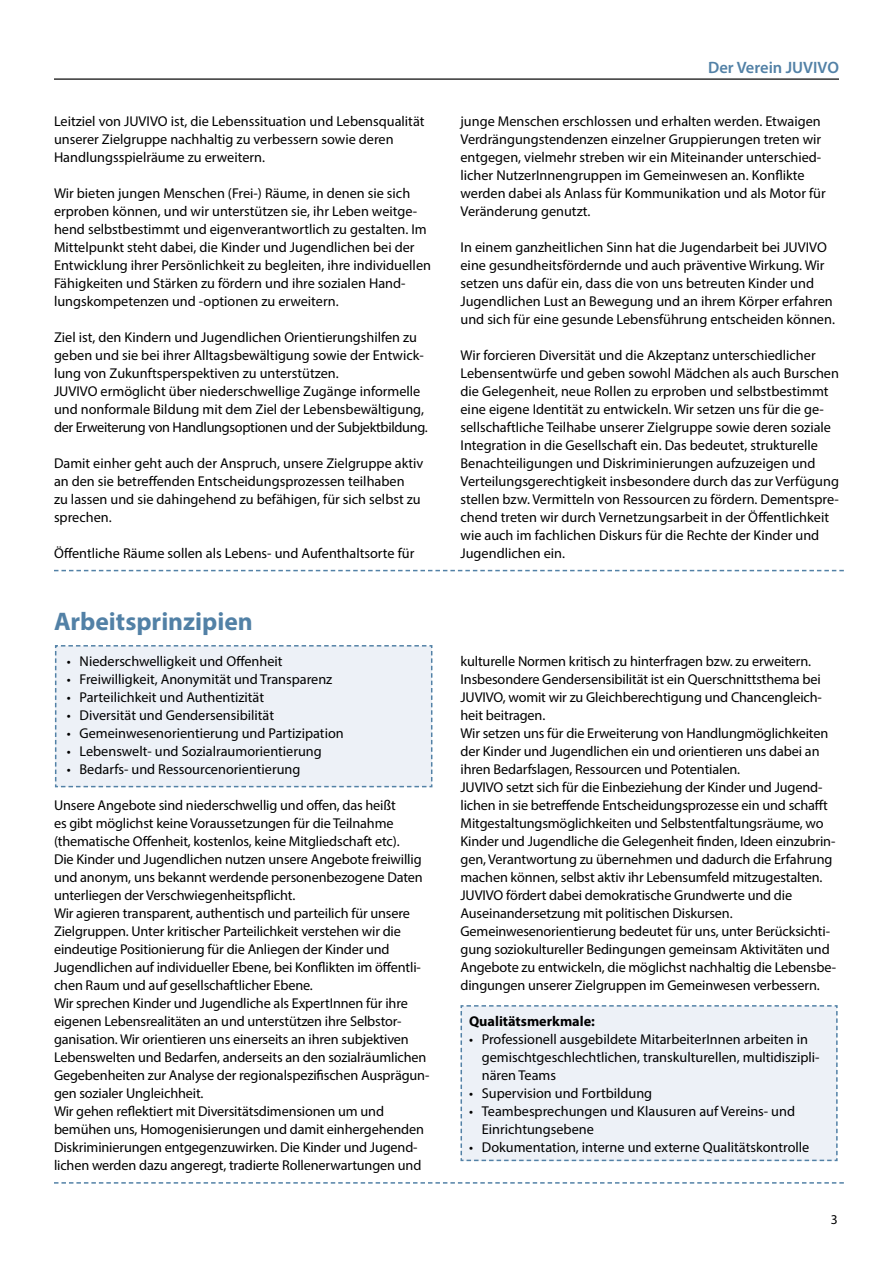
<style>
.page{position:relative;width:893px;height:1263px;background:#fff}
.page>*{position:absolute;margin:0;border:0;box-sizing:border-box;transform-origin:0 0}
.t1{font:700 25.5px "Myriad Pro";color:#5281a6}
.t2{font:600 16.5px "Myriad Pro";color:#5281a6}
.t3{font:14.25px/18px "Myriad Pro";letter-spacing:-.005em;color:#000}
.t4{font:700 14.25px "Myriad Pro";color:#000}
.t5{font:13.5px "Myriad Pro";color:#000}
</style>
<div class="page">
<hr style="left:54px;top:78px;width:785px;height:2px;background:#000">
<div style="left:54px;top:645px;width:379px;height:143px;background:#edf1f7"></div>
<div style="left:460px;top:1005px;width:378px;height:157px;background:#edf1f7"></div>
<svg style="left:54px;top:570px;width:790px;height:1px"></svg>
<svg style="left:54px;top:1182px;width:790px;height:2px"></svg>
<p class="t3" style="left:54px;top:112px;width:372px">Leitziel von JUVIVO ist, die Lebenssituation und Lebensqualität unserer Zielgruppe nachhaltig zu verbessern sowie deren<br>Handlungsspielräume zu erweitern.</p>
<p class="t3" style="left:54px;top:184px;width:379px">Wir bieten jungen Menschen (Frei-) Räume, in denen sie sich erproben können, und wir unterstützen sie, ihr Leben weitge&shy;hend selbstbestimmt und eigenverantwortlich zu gestalten. Im Mittelpunkt steht dabei, die Kinder und Jugendlichen bei der Entwicklung ihrer Persönlichkeit zu begleiten, ihre individuellen Fähigkeiten und Stärken zu fördern und ihre sozialen Hand&shy;lungskompetenzen und -optionen zu erweitern.</p>
<p class="t3" style="left:54px;top:328px;width:375px">Ziel ist, den Kindern und Jugendlichen Orientierungshilfen zu geben und sie bei ihrer Alltagsbewältigung sowie der Entwick&shy;lung von Zukunftsperspektiven zu unterstützen.<br>JUVIVO ermöglicht über niederschwellige Zugänge informelle und nonformale Bildung mit dem Ziel der Lebensbewältigung, der Erweiterung von Handlungsoptionen und der Subjektbildung.</p>
<p class="t3" style="left:54px;top:454px;width:371px">Damit einher geht auch der Anspruch, unsere Zielgruppe aktiv an den sie betreffenden Entscheidungsprozessen teilhaben<br>zu lassen und sie dahingehend zu befähigen, für sich selbst zu sprechen.</p>
<p class="t3" style="left:54px;top:544px;width:362px">Öffentliche Räume sollen als Lebens- und Aufenthaltsorte für</p>
<h1 class="t1" style="left:54px;top:605px;width:200px">Arbeitsprinzipien</h1>
<p class="t3" style="left:67px;top:652px;width:217px">• Niederschwelligkeit und Offenheit</p>
<p class="t3" style="left:67px;top:670px;width:267px">• Freiwilligkeit, Anonymität und Transparenz</p>
<p class="t3" style="left:67px;top:688px;width:199px">• Parteilichkeit und Authentizität</p>
<p class="t3" style="left:67px;top:706px;width:209px">• Diversität und Gendersensibilität</p>
<p class="t3" style="left:67px;top:724px;width:278px">• Gemeinwesenorientierung und Partizipation</p>
<p class="t3" style="left:67px;top:742px;width:257px">• Lebenswelt- und Sozialraumorientierung</p>
<p class="t3" style="left:67px;top:760px;width:235px">• Bedarfs- und Ressourcenorientierung</p>
<p class="t3" style="left:54px;top:796px;width:377px">Unsere Angebote sind niederschwellig und offen, das heißt<br>es gibt möglichst keine Voraussetzungen für die Teilnahme (thematische Offenheit, kostenlos, keine Mitgliedschaft etc).<br>Die Kinder und Jugendlichen nutzen unsere Angebote freiwillig und anonym, uns bekannt werdende personenbezogene Daten unterliegen der Verschwiegenheitspflicht.<br>Wir agieren transparent, authentisch und parteilich für unsere Zielgruppen. Unter kritischer Parteilichkeit verstehen wir die eindeutige Positionierung für die Anliegen der Kinder und Jugendlichen auf individueller Ebene, bei Konflikten im öffentli&shy;chen Raum und auf gesellschaftlicher Ebene.<br>Wir sprechen Kinder und Jugendliche als ExpertInnen für ihre eigenen Lebensrealitäten an und unterstützen ihre Selbstor&shy;ganisation. Wir orientieren uns einerseits an ihren subjektiven Lebenswelten und Bedarfen, anderseits an den sozialräumlichen Gegebenheiten zur Analyse der regionalspezifischen Ausprägun&shy;gen sozialer Ungleichheit.<br>Wir gehen reflektiert mit Diversitätsdimensionen um und bemühen uns, Homogenisierungen und damit einhergehenden Diskriminierungen entgegenzuwirken. Die Kinder und Jugend&shy;lichen werden dazu angeregt, tradierte Rollenerwartungen und</p>
<p class="t2" style="left:708px;top:57px;width:132px">Der Verein JUVIVO</p>
<p class="t3" style="left:460px;top:112px;width:367px">junge Menschen erschlossen und erhalten werden. Etwaigen Verdrängungstendenzen einzelner Gruppierungen treten wir entgegen, vielmehr streben wir ein Miteinander unterschied&shy;licher NutzerInnengruppen im Gemeinwesen an. Konflikte werden dabei als Anlass für Kommunikation und als Motor für Veränderung genutzt.</p>
<p class="t3" style="left:460px;top:238px;width:376px">In einem ganzheitlichen Sinn hat die Jugendarbeit bei JUVIVO eine gesundheitsfördernde und auch präventive Wirkung. Wir setzen uns dafür ein, dass die von uns betreuten Kinder und Jugendlichen Lust an Bewegung und an ihrem Körper erfahren und sich für eine gesunde Lebensführung entscheiden können.</p>
<p class="t3" style="left:460px;top:346px;width:380px">Wir forcieren Diversität und die Akzeptanz unterschiedlicher Lebensentwürfe und geben sowohl Mädchen als auch Burschen die Gelegenheit, neue Rollen zu erproben und selbstbestimmt eine eigene Identität zu entwickeln. Wir setzen uns für die ge&shy;sellschaftliche Teilhabe unserer Zielgruppe sowie deren soziale Integration in die Gesellschaft ein. Das bedeutet, strukturelle Benachteiligungen und Diskriminierungen aufzuzeigen und Verteilungsgerechtigkeit insbesondere durch das zur Verfügung stellen bzw. Vermitteln von Ressourcen zu fördern. Dementspre&shy;chend treten wir durch Vernetzungsarbeit in der Öffentlichkeit wie auch im fachlichen Diskurs für die Rechte der Kinder und Jugendlichen ein.</p>
<p class="t3" style="left:460px;top:652px;width:377px">kulturelle Normen kritisch zu hinterfragen bzw. zu erweitern.<br>Insbesondere Gendersensibilität ist ein Querschnittsthema bei JUVIVO, womit wir zu Gleichberechtigung und Chancengleich&shy;heit beitragen.<br>Wir setzen uns für die Erweiterung von Handlungmöglichkeiten der Kinder und Jugendlichen ein und orientieren uns dabei an ihren Bedarfslagen, Ressourcen und Potentialen.<br>JUVIVO setzt sich für die Einbeziehung der Kinder und Jugend&shy;lichen in sie betreffende Entscheidungsprozesse ein und schafft Mitgestaltungsmöglichkeiten und Selbstentfaltungsräume, wo Kinder und Jugendliche die Gelegenheit finden, Ideen einzubrin&shy;gen, Verantwortung zu übernehmen und dadurch die Erfahrung machen können, selbst aktiv ihr Lebensumfeld mitzugestalten.<br>JUVIVO fördert dabei demokratische Grundwerte und die Auseinandersetzung mit politischen Diskursen.<br>Gemeinwesenorientierung bedeutet für uns, unter Berücksichti&shy;gung soziokultureller Bedingungen gemeinsam Aktivitäten und Angebote zu entwickeln, die möglichst nachhaltig die Lebensbe&shy;dingungen unserer Zielgruppen im Gemeinwesen verbessern.</p>
<p class="t4" style="left:469px;top:1012px;width:127px">Qualitätsmerkmale:</p>
<p class="t3" style="left:482px;top:1030px;width:339px;text-indent:-13px">• Professionell ausgebildete MitarbeiterInnen arbeiten in gemischtgeschlechtlichen, transkulturellen, multidiszipli&shy;nären Teams</p>
<p class="t3" style="left:469px;top:1084px;width:185px">• Supervision und Fortbildung</p>
<p class="t3" style="left:482px;top:1102px;width:315px;text-indent:-13px">• Teambesprechungen und Klausuren auf Vereins- und<br>Einrichtungsebene</p>
<p class="t3" style="left:469px;top:1138px;width:342px">• Dokumentation, interne und externe Qualitätskontrolle</p>
<p class="t5" style="left:831px;top:1211px;width:8px">3</p>
</div>
